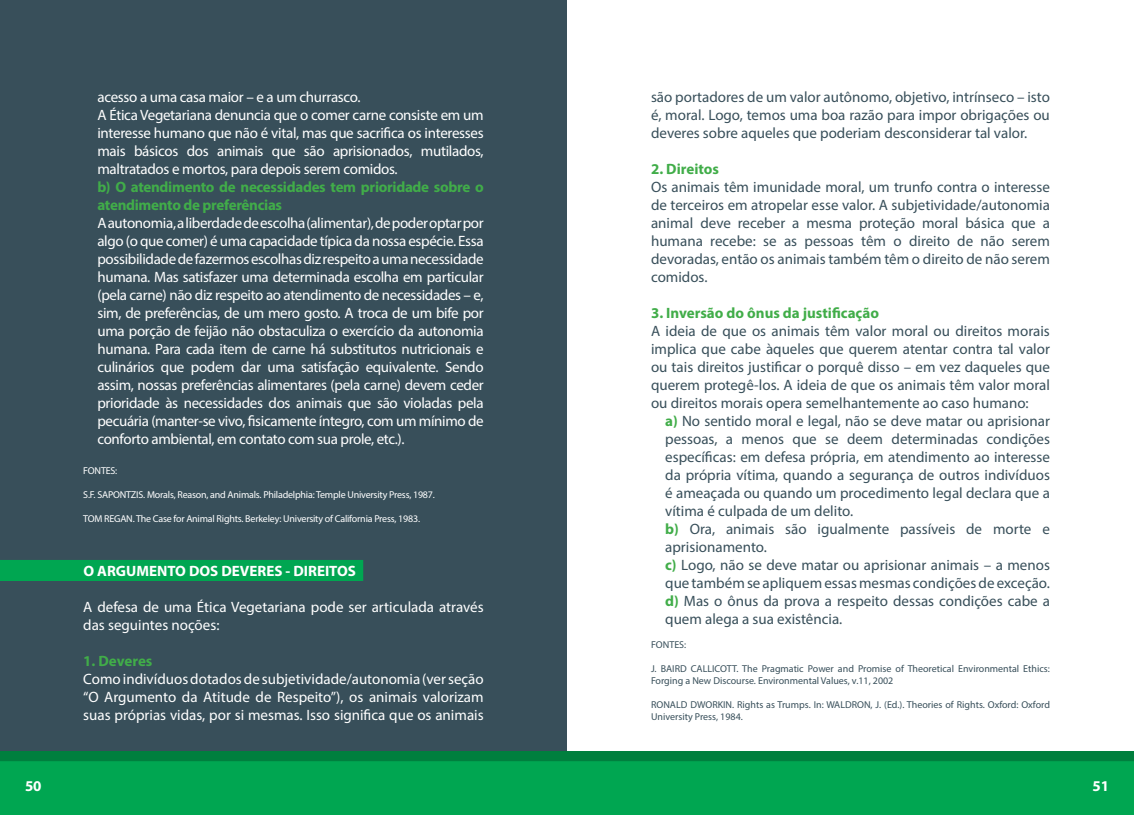
<style>
.page{position:relative;width:1134px;height:815px;background:#fff}
.page>*{position:absolute;margin:0;border:0;box-sizing:border-box;transform-origin:0 0}
.t1{font:15px/18px "Myriad Pro";color:#384f5a;text-align:justify}
.t2{font:15px/18px "Myriad Pro";letter-spacing:-.02em;color:#fff;text-align:justify}
.t3{font:700 15px/18px "Myriad Pro";letter-spacing:-.02em;color:#41ad49}
.t4{font:15px/18px "Myriad Pro";color:#fff}
.t5{font:700 15px "Myriad Pro";color:#41ad49}
.t6{font:700 15px "Myriad Pro";color:#fff}
.t7{font:10px/12px "Myriad Pro";color:#384f5a}
.t8{font:10px "Myriad Pro";letter-spacing:-.02em;color:#fff}
.s1{font-weight:700;color:#41ad49}
</style>
<div class="page">
<div style="left:0;top:0;width:567px;height:761px;background:#384f5a"></div>
<div style="left:0;top:751px;width:1134px;height:16px;background:#007f3e"></div>
<div style="left:0;top:761px;width:1134px;height:54px;background:#00a651"></div>
<div style="left:0;top:560px;width:363px;height:21px;background:#00a651"></div>
<p class="t2" style="left:97px;top:88px;width:388px;text-align:left">acesso a uma casa maior – e a um churrasco.<br>A Ética Vegetariana denuncia que o comer carne consiste em um interesse humano que não é vital, mas que sacrifica os interesses mais básicos dos animais que são aprisionados, mutilados, maltratados e mortos, para depois serem comidos.</p>
<p class="t3" style="left:97px;top:177px;width:388px">b) O atendimento de necessidades tem prioridade sobre o atendimento de preferências</p>
<p class="t2" style="left:97px;top:214px;width:388px">A autonomia, a liberdade de escolha (alimentar), de poder optar por algo (o que comer) é uma capacidade típica da nossa espécie. Essa possibilidade de fazermos escolhas diz respeito a uma necessidade humana. Mas satisfazer uma determinada escolha em particular (pela carne) não diz respeito ao atendimento de necessidades – e, sim, de preferências, de um mero gosto. A troca de um bife por uma porção de feijão não obstaculiza o exercício da autonomia humana. Para cada item de carne há substitutos nutricionais e culinários que podem dar uma satisfação equivalente. Sendo assim, nossas preferências alimentares (pela carne) devem ceder prioridade às necessidades dos animais que são violadas pela pecuária (manter-se vivo, fisicamente íntegro, com um mínimo de conforto ambiental, em contato com sua prole, etc.).</p>
<p class="t8" style="left:83px;top:464px;width:36px">FONTES:</p>
<p class="t8" style="left:83px;top:488px;width:353px">S.F. SAPONTZIS. Morals, Reason, and Animals. Philadelphia: Temple University Press, 1987.</p>
<p class="t8" style="left:83px;top:512px;width:338px">TOM REGAN. The Case for Animal Rights. Berkeley: University of California Press, 1983.</p>
<p class="t6" style="left:83px;top:561px;width:274px">O ARGUMENTO DOS DEVERES - DIREITOS</p>
<p class="t4" style="left:83px;top:598px;width:402px">A defesa de uma Ética Vegetariana pode ser articulada através das seguintes noções:</p>
<p class="t3" style="left:83px;top:652px;width:71px">1. Deveres</p>
<p class="t2" style="left:83px;top:670px;width:402px">Como indivíduos dotados de subjetividade/autonomia (ver seção “O Argumento da Atitude de Respeito”), os animais valorizam suas próprias vidas, por si mesmas. Isso significa que os animais</p>
<p class="t1" style="left:651px;top:88px;width:400px">são portadores de um valor autônomo, objetivo, intrínseco – isto é, moral. Logo, temos uma boa razão para impor obrigações ou deveres sobre aqueles que poderiam desconsiderar tal valor.</p>
<p class="t5" style="left:651px;top:159px;width:70px">2. Direitos</p>
<p class="t1" style="left:651px;top:178px;width:400px">Os animais têm imunidade moral, um trunfo contra o interesse de terceiros em atropelar esse valor. A subjetividade/autonomia animal deve receber a mesma proteção moral básica que a humana recebe: se as pessoas têm o direito de não serem devoradas, então os animais também têm o direito de não serem comidos.</p>
<p class="t5" style="left:651px;top:303px;width:229px">3. Inversão do ônus da justificação</p>
<p class="t1" style="left:651px;top:322px;width:400px">A ideia de que os animais têm valor moral ou direitos morais implica que cabe àqueles que querem atentar contra tal valor ou tais direitos justificar o porquê disso – em vez daqueles que querem protegê-los. A ideia de que os animais têm valor moral ou direitos morais opera semelhantemente ao caso humano:</p>
<p class="t1" style="left:665px;top:412px;width:386px;text-align:left"><span class="s1">a)</span> No sentido moral e legal, não se deve matar ou aprisionar pessoas, a menos que se deem determinadas condições específicas: em defesa própria, em atendimento ao interesse da própria vítima, quando a segurança de outros indivíduos é ameaçada ou quando um procedimento legal declara que a vítima é culpada de um delito.<br><span class="s1">b)</span> Ora, animais são igualmente passíveis de morte e aprisionamento.<br><span class="s1">c)</span> Logo, não se deve matar ou aprisionar animais – a menos que também se apliquem essas mesmas condições de exceção. <span class="s1">d)</span> Mas o ônus da prova a respeito dessas condições cabe a quem alega a sua existência.</p>
<p class="t7" style="left:651px;top:638px;width:37px">FONTES:</p>
<p class="t7" style="left:651px;top:662px;width:400px">J. BAIRD CALLICOTT. The Pragmatic Power and Promise of Theoretical Environmental Ethics:<br>Forging a New Discourse. Environmental Values, v.11, 2002</p>
<p class="t7" style="left:651px;top:698px;width:400px">RONALD DWORKIN. Rights as Trumps. In: WALDRON, J. (Ed.). Theories of Rights. Oxford: Oxford<br>University Press, 1984.</p>
<p class="t6" style="left:25px;top:776px;width:18px">50</p>
<p class="t6" style="left:1092px;top:776px;width:18px">51</p>
</div>
